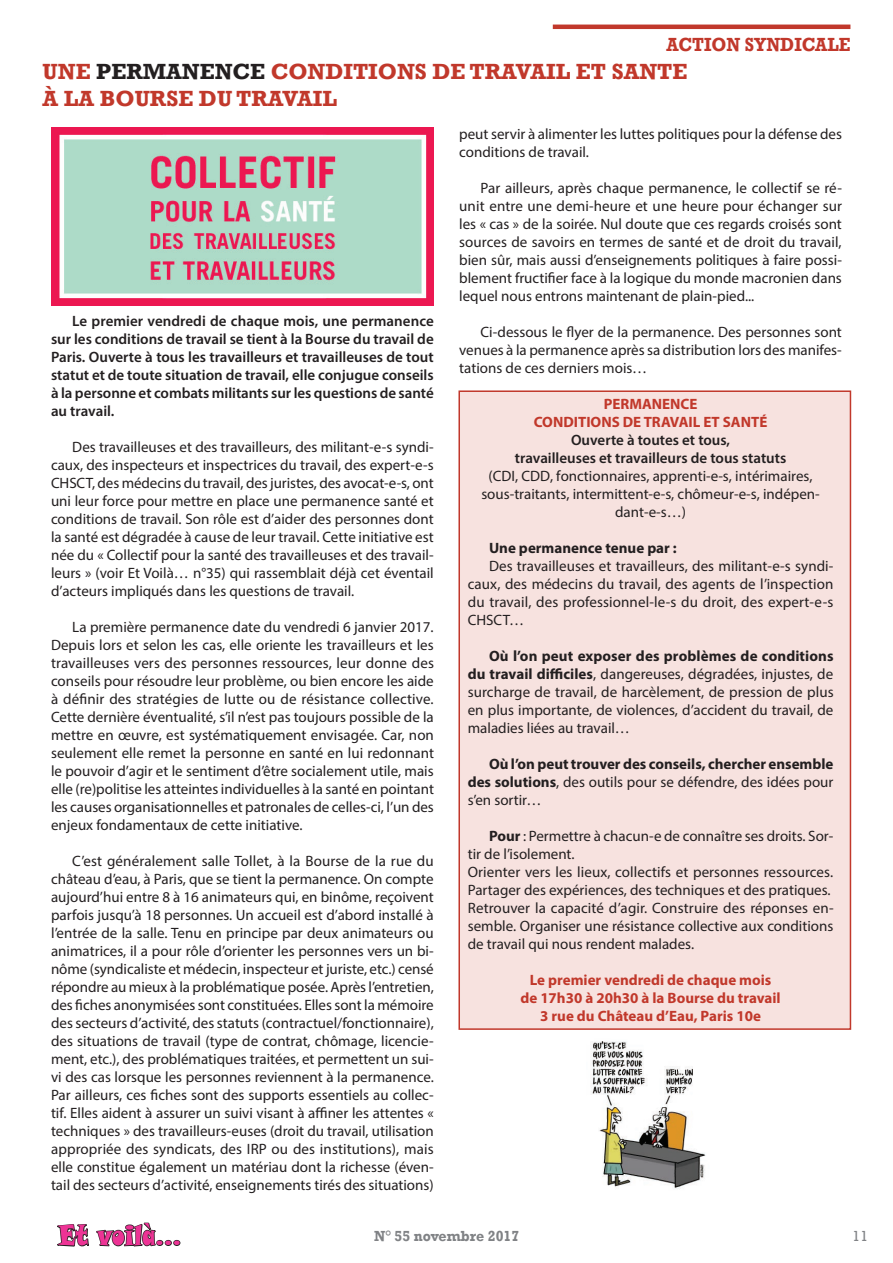
<style>
.page{position:relative;width:893px;height:1263px;background:#fff}
.page>*{position:absolute;margin:0;border:0;box-sizing:border-box;transform-origin:0 0}
.t1{font:28.2px "Snap ITC";letter-spacing:.01em;color:#ed3395;scale:.73 1}
.t2{font:700 22.5px "Rockwell";color:#c1382b}
.t3{font:700 22.5px "Rockwell";color:#231f20}
.t4{font:700 19.5px "Rockwell";color:#c1382b;scale:.9 1}
.t5{font:15px/18px "Myriad Pro";color:#231f20;text-align:justify}
.t6{font:600 15px/18px "Myriad Pro";color:#231f20;text-align:justify}
.t7{font:700 15px/18px "Myriad Pro";color:#231f20;text-align:justify}
.t8{font:700 15px/18px "Myriad Pro";color:#c1382b;text-align:center}
.t9{font:700 15px "Rockwell";color:#808285;scale:.95 1}
.t10{font:15px "Rockwell";color:#808285}
.s1{color:#c1382b}
.s2{color:#231f20}
.s3{font-weight:700}
.s4{font-weight:400}
</style>
<div class="page">
<svg style="left:57px;top:1222px;width:124px;height:25px"></svg>
<div style="left:458px;top:390px;width:393px;height:640px;background:#f7e2df;border:2px solid #c1382b"></div>
<hr style="left:553px;top:25px;width:297px;height:4px;background:#c1382b">
<img style="left:592px;top:1041px;width:114px;height:148px">
<img style="left:51px;top:128px;width:382px;height:178px">
<h3 class="t4" style="left:666px;top:33px;width:206px">ACTION SYNDICALE</h3>
<h2 class="t3" style="left:43px;top:58px;width:72px"><span class="s1">UNE</span> PERM</h2>
<h2 class="t2" style="left:166px;top:58px;width:175px"><span class="s2">ANENCE</span> CONDITIO</h2>
<h2 class="t2" style="left:397px;top:58px;width:276px">NS DE TRAVAIL ET SANTE</h2>
<h2 class="t2" style="left:43px;top:85px;width:75px">À LA BOUR</h2>
<h2 class="t2" style="left:166px;top:85px;width:160px">SE DU TRAVAIL</h2>
<p class="t6" style="left:51px;top:312px;width:384px;text-indent:21px">Le premier vendredi de chaque mois, une permanence sur les conditions de travail se tient à la Bourse du travail de Paris. Ouverte à tous les travailleurs et travailleuses de tout statut et de toute situation de travail, elle conjugue conseils à la personne et combats militants sur les questions de santé au travail.</p>
<p class="t5" style="left:51px;top:438px;width:384px;text-indent:21px">Des travailleuses et des travailleurs, des militant-e-s syndi&shy;caux, des inspecteurs et inspectrices du travail, des expert-e-s CHSCT, des médecins du travail, des juristes, des avocat-e-s, ont uni leur force pour mettre en place une permanence santé et conditions de travail. Son rôle est d’aider des personnes dont la santé est dégradée à cause de leur travail. Cette initiative est née du « Collectif pour la santé des travailleuses et des travail&shy;leurs » (voir Et Voilà… n°35) qui rassemblait déjà cet éventail d’acteurs impliqués dans les questions de travail.</p>
<p class="t5" style="left:51px;top:618px;width:384px;text-indent:21px">La première permanence date du vendredi 6 janvier 2017.<br>Depuis lors et selon les cas, elle oriente les travailleurs et les travailleuses vers des personnes ressources, leur donne des conseils pour résoudre leur problème, ou bien encore les aide à définir des stratégies de lutte ou de résistance collective.<br>Cette dernière éventualité, s’il n’est pas toujours possible de la mettre en œuvre, est systématiquement envisagée. Car, non seulement elle remet la personne en santé en lui redonnant le pouvoir d’agir et le sentiment d’être socialement utile, mais elle (re)politise les atteintes individuelles à la santé en pointant les causes organisationnelles et patronales de celles-ci, l’un des enjeux fondamentaux de cette initiative.</p>
<p class="t5" style="left:51px;top:852px;width:384px;text-indent:21px">C’est généralement salle Tollet, à la Bourse de la rue du château d’eau, à Paris, que se tient la permanence. On compte aujourd’hui entre 8 à 16 animateurs qui, en binôme, reçoivent parfois jusqu’à 18 personnes. Un accueil est d’abord installé à l’entrée de la salle. Tenu en principe par deux animateurs ou animatrices, il a pour rôle d’orienter les personnes vers un bi&shy;nôme (syndicaliste et médecin, inspecteur et juriste, etc.) censé répondre au mieux à la problématique posée. Après l’entretien, des fiches anonymisées sont constituées. Elles sont la mémoire des secteurs d’activité, des statuts (contractuel/fonctionnaire), des situations de travail (type de contrat, chômage, licencie&shy;ment, etc.), des problématiques traitées, et permettent un sui&shy;vi des cas lorsque les personnes reviennent à la permanence.<br>Par ailleurs, ces fiches sont des supports essentiels au collec&shy;tif. Elles aident à assurer un suivi visant à affiner les attentes « techniques » des travailleurs-euses (droit du travail, utilisation appropriée des syndicats, des IRP ou des institutions), mais elle constitue également un matériau dont la richesse (éven&shy;tail des secteurs d’activité, enseignements tirés des situations)</p>
<p class="t5" style="left:459px;top:125px;width:384px">peut servir à alimenter les luttes politiques pour la défense des conditions de travail.</p>
<p class="t5" style="left:459px;top:179px;width:384px;text-indent:21px">Par ailleurs, après chaque permanence, le collectif se ré&shy;unit entre une demi-heure et une heure pour échanger sur les « cas » de la soirée. Nul doute que ces regards croisés sont sources de savoirs en termes de santé et de droit du travail, bien sûr, mais aussi d’enseignements politiques à faire possi&shy;blement fructifier face à la logique du monde macronien dans lequel nous entrons maintenant de plain-pied...</p>
<p class="t5" style="left:459px;top:323px;width:384px;text-indent:21px">Ci-dessous le flyer de la permanence. Des personnes sont venues à la permanence après sa distribution lors des manifes&shy;tations de ces derniers mois…</p>
<p class="t8" style="left:534px;top:394px;width:235px">PERMANENCE<br>CONDITIONS DE TRAVAIL ET SANTÉ</p>
<p class="t6" style="left:515px;top:430px;width:273px;text-align:center">Ouverte à toutes et tous,<br>travailleuses et travailleurs de tous statuts</p>
<p class="t5" style="left:481px;top:467px;width:340px;text-align:center">(CDI, CDD, fonctionnaires, apprenti-e-s, intérimaires, sous-traitants, intermittent-e-s, chômeur-e-s, indépen&shy;dant-e-s…)</p>
<p class="t7" style="left:489px;top:538px;width:189px">Une permanence tenue par :</p>
<p class="t5" style="left:468px;top:557px;width:367px;text-indent:21px">Des travailleuses et travailleurs, des militant-e-s syndi&shy;caux, des médecins du travail, des agents de l’inspection du travail, des professionnel-le-s du droit, des expert-e-s CHSCT…</p>
<p class="t5" style="left:468px;top:647px;width:367px;text-indent:21px"><span class="s3">Où l’on peut exposer des problèmes de conditions du travail difficiles</span>, dangereuses, dégradées, injustes, de surcharge de travail, de harcèlement, de pression de plus en plus importante, de violences, d’accident du travail, de maladies liées au travail…</p>
<p class="t7" style="left:468px;top:754px;width:367px;text-indent:21px">Où l’on peut trouver des conseils, chercher ensemble des solutions<span class="s4">, des outils pour se défendre, des idées pour s’en sortir…</span></p>
<p class="t5" style="left:468px;top:827px;width:367px;text-align:left;text-indent:21px"><span class="s3">Pour</span> : Permettre à chacun-e de connaître ses droits. Sor&shy;tir de l’isolement.<br>Orienter vers les lieux, collectifs et personnes ressources.<br>Partager des expériences, des techniques et des pratiques.<br>Retrouver la capacité d’agir. Construire des réponses en&shy;semble. Organiser une résistance collective aux conditions de travail qui nous rendent malades.</p>
<p class="t8" style="left:520px;top:970px;width:262px">Le premier vendredi de chaque mois de 17h30 à 20h30 à la Bourse du travail<br>3 rue du Château d’Eau, Paris 10e</p>
<h1 class="t1" style="left:59px;top:1217px;width:169px">Et voilà...</h1>
<p class="t9" style="left:374px;top:1227px;width:154px">N° 55 NOVEMBRE 2017</p>
<p class="t10" style="left:852px;top:1227px;width:18px">11</p>
</div>
